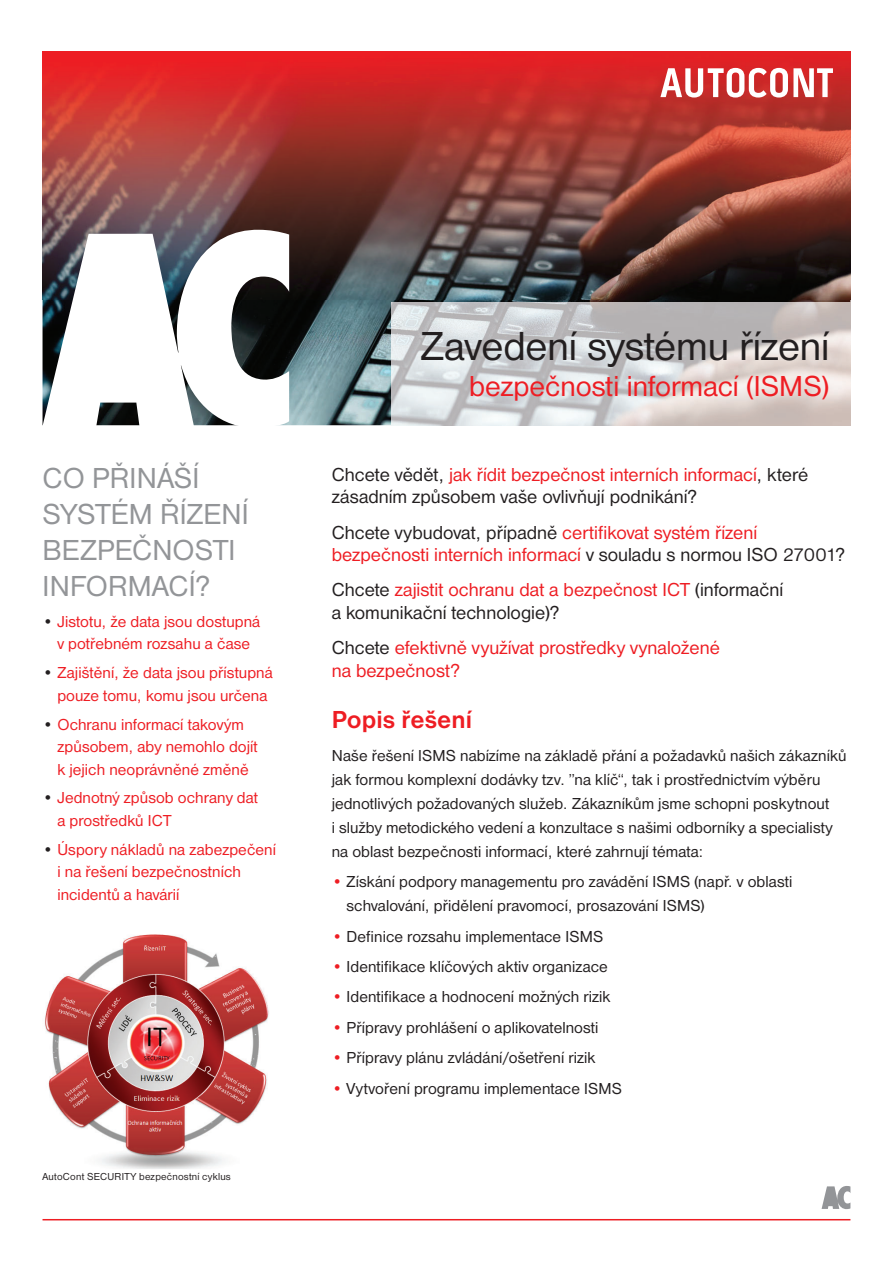
<style>
.page{position:relative;width:893px;height:1263px;background:#fff}
.page>*{position:absolute;margin:0;border:0;box-sizing:border-box;transform-origin:0 0}
.t1{font:42px "Nimbus Sans DOT";letter-spacing:-.005em;color:#231f20}
.t2{font:30px/36px "Nimbus Sans DOT";color:#939598}
.t3{font:30px "Nimbus Sans DOT";color:#ee1d23}
.t4{font:700 25.5px "Nimbus Sans DOT";color:#ee1d23}
.t5{font:19.5px/22.5px "Nimbus Sans DOT";color:#231f20}
.t6{font:19.5px/22.5px "Nimbus Sans DOT";color:#ee1d23}
.t7{font:16.5px/24px "Nimbus Sans DOT";letter-spacing:.005em;color:#231f20}
.t8{font:16.5px/22.5px "Nimbus Sans DOT";letter-spacing:.005em;color:#ee1d23}
.t9{font:10.5px "Nimbus Sans DOT";letter-spacing:.025em;color:#231f20}
.s1{color:#231f20}
.s2{color:#ee1d23}
</style>
<div class="page">
<img style="left:289px;top:299px;width:561px;height:126px">
<img style="left:43px;top:51px;width:807px;height:248px">
<svg style="left:660px;top:68px;width:173px;height:30px"></svg>
<img style="left:391px;top:302px;width:459px;height:123px">
<svg style="left:43px;top:229px;width:246px;height:197px"></svg>
<svg style="left:822px;top:1186px;width:28px;height:23px"></svg>
<hr style="left:43px;top:1219px;width:807px;height:1px;background:#ee1d23">
<img style="left:45px;top:934px;width:224px;height:235px">
<h2 class="t2" style="left:43px;top:462px;width:208px">CO PŘINÁŠÍ<br>SYSTÉM ŘÍZENÍ<br>BEZPEČNOSTI<br>INFORMACÍ?</h2>
<p class="t8" style="left:43px;top:611px;width:219px;text-align:center"><span class="s1">•</span> Jistotu, že data jsou dostupná v potřebném rozsahu a čase</p>
<p class="t8" style="left:43px;top:663px;width:232px;text-align:center"><span class="s1">•</span> Zajištění, že data jsou přístupná pouze tomu, komu jsou určena</p>
<p class="t8" style="left:57px;top:714px;width:202px;text-indent:-15px"><span class="s1">•</span> Ochranu informací takovým způsobem, aby nemohlo dojít k jejich neoprávněné změně</p>
<p class="t8" style="left:57px;top:788px;width:202px;text-indent:-15px"><span class="s1">•</span> Jednotný způsob ochrany dat a prostředků ICT</p>
<p class="t8" style="left:57px;top:839px;width:220px;text-indent:-15px"><span class="s1">•</span> Úspory nákladů na zabezpečení i na řešení bezpečnostních incidentů a havárií</p>
<p class="t9" style="left:43px;top:1173px;width:190px">AutoCont SECURITY bezpečnostní cyklus</p>
<h1 class="t1" style="left:421px;top:331px;width:410px">Zavedení systému řízení</h1>
<h2 class="t3" style="left:469px;top:375px;width:361px">bezpečnosti informací (ISMS)</h2>
<p class="t5" style="left:332px;top:464px;width:478px">Chcete vědět, <span class="s2">jak řídit bezpečnost interních informací</span>, které zásadním způsobem vaše ovlivňují podnikání?</p>
<p class="t6" style="left:332px;top:522px;width:515px"><span class="s1">Chcete vybudovat, případně</span> certifikovat systém řízení bezpečnosti interních informací <span class="s1">v souladu s normou ISO 27001?</span></p>
<p class="t5" style="left:332px;top:580px;width:453px">Chcete <span class="s2">zajistit ochranu dat a bezpečnost ICT</span> (informační a komunikační technologie)?</p>
<p class="t6" style="left:332px;top:638px;width:390px"><span class="s1">Chcete</span> efektivně využívat prostředky vynaložené na bezpečnost?</p>
<h3 class="t4" style="left:332px;top:711px;width:142px">Popis řešení</h3>
<p class="t7" style="left:332px;top:745px;width:516px">Naše řešení ISMS nabízíme na základě přání a požadavků našich zákazníků jak formou komplexní dodávky tzv. ”na klíč“, tak i prostřednictvím výběru jednotlivých požadovaných služeb. Zákazníkům jsme schopni poskytnout<br>i služby metodického vedení a konzultace s našimi odborníky a specialisty na oblast bezpečnosti informací, které zahrnují témata:</p>
<p class="t7" style="left:347px;top:871px;width:447px;text-indent:-15px"><span class="s2">•</span> Získání podpory managementu pro zavádění ISMS (např. v oblasti schvalování, přidělení pravomocí, prosazování ISMS)</p>
<p class="t7" style="left:332px;top:925px;width:273px"><span class="s2">•</span> Definice rozsahu implementace ISMS</p>
<p class="t7" style="left:332px;top:956px;width:278px"><span class="s2">•</span> Identifikace klíčových aktiv organizace</p>
<p class="t7" style="left:332px;top:986px;width:280px"><span class="s2">•</span> Identifikace a hodnocení možných rizik</p>
<p class="t7" style="left:332px;top:1017px;width:268px"><span class="s2">•</span> Přípravy prohlášení o aplikovatelnosti</p>
<p class="t7" style="left:332px;top:1047px;width:265px"><span class="s2">•</span> Přípravy plánu zvládání/ošetření rizik</p>
<p class="t7" style="left:332px;top:1077px;width:292px"><span class="s2">•</span> Vytvoření programu implementace ISMS</p>
</div>
